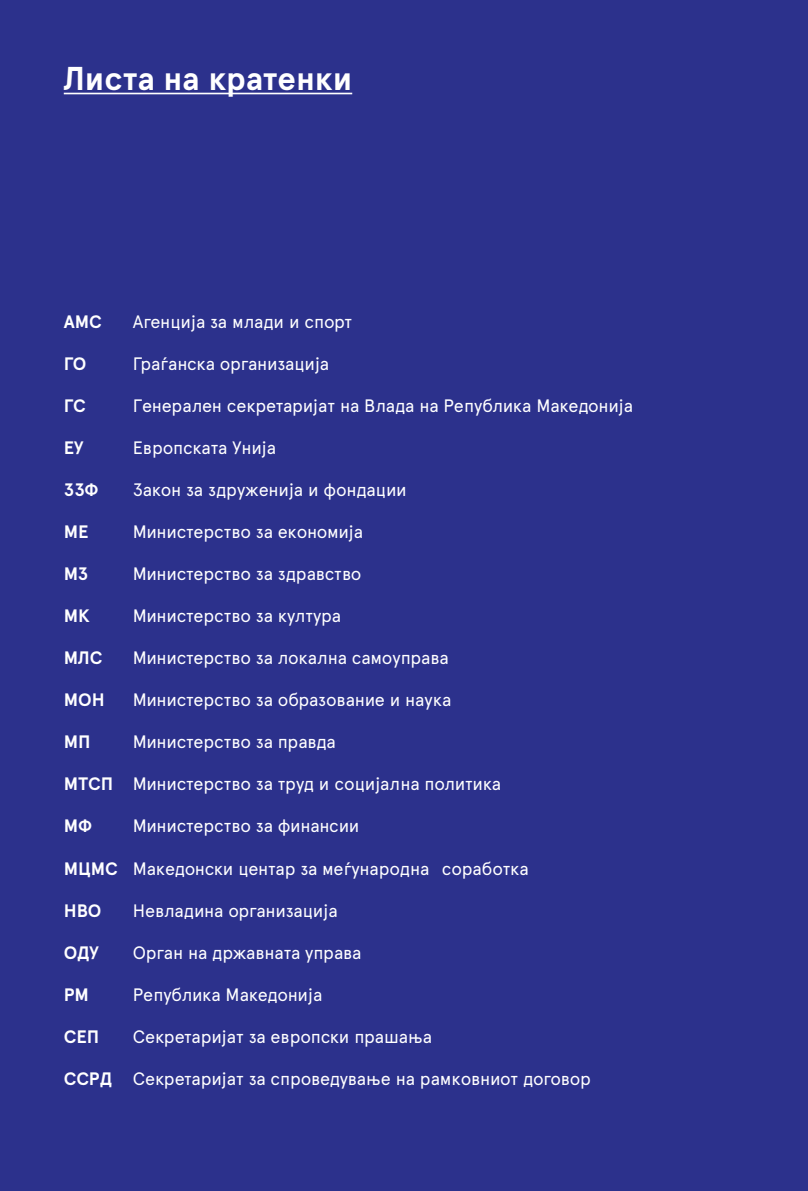
<style>
.page{position:relative;width:808px;height:1191px;background:#2c318c}
.page>*{position:absolute;margin:0;border:0;box-sizing:border-box;transform-origin:0 0}
.t1{font:700 33px "Apercu Pro";color:#fff}
.t2{font:18px "Apercu Pro";letter-spacing:-.015em;color:#fff}
.t3{font:700 18px "Apercu Pro";color:#fff}
.s1{font-weight:700}
</style>
<div class="page">
<hr style="left:64px;top:93px;width:288px;height:1px;background:#fff">
<h1 class="t1" style="left:64px;top:54px;width:290px">Листа на кратенки</h1>
<p class="t3" style="left:64px;top:308px;width:40px">АМС</p>
<p class="t2" style="left:133px;top:308px;width:221px">Агенција за млади и спорт</p>
<p class="t3" style="left:64px;top:350px;width:24px">ГО</p>
<p class="t2" style="left:133px;top:350px;width:198px">Граѓанска организација</p>
<p class="t3" style="left:64px;top:392px;width:24px">ГС</p>
<p class="t2" style="left:133px;top:392px;width:502px">Генерален секретаријат на Влада на Република Македонија</p>
<p class="t3" style="left:64px;top:434px;width:21px">ЕУ</p>
<p class="t2" style="left:133px;top:434px;width:145px">Европската Унија</p>
<p class="t3" style="left:64px;top:476px;width:36px">ЗЗФ</p>
<p class="t2" style="left:133px;top:476px;width:275px">Закон за здруженија и фондации</p>
<p class="t3" style="left:64px;top:518px;width:26px">МЕ</p>
<p class="t2" style="left:133px;top:518px;width:232px">Министерство за економија</p>
<p class="t3" style="left:64px;top:560px;width:26px">МЗ</p>
<p class="t2" style="left:133px;top:560px;width:230px">Министерство за здравство</p>
<p class="t3" style="left:64px;top:602px;width:28px">МК</p>
<p class="t2" style="left:133px;top:602px;width:210px">Министерство за култура</p>
<p class="t3" style="left:64px;top:644px;width:40px">МЛС</p>
<p class="t2" style="left:133px;top:644px;width:318px">Министерство за локална самоуправа</p>
<p class="t3" style="left:64px;top:686px;width:43px">МОН</p>
<p class="t2" style="left:133px;top:686px;width:320px">Министерство за образование и наука</p>
<p class="t3" style="left:64px;top:728px;width:28px">МП</p>
<p class="t2" style="left:133px;top:728px;width:205px">Министерство за правда</p>
<p class="t2" style="left:64px;top:770px;width:439px"><span class="s1">МТСП</span> Министерство за труд и социјална политика</p>
<p class="t3" style="left:64px;top:812px;width:30px">МФ</p>
<p class="t2" style="left:133px;top:812px;width:228px">Министерство за финансии</p>
<p class="t2" style="left:64px;top:854px;width:466px"><span class="s1">МЦМС</span> Македонски центар за меѓународна соработка</p>
<p class="t3" style="left:64px;top:896px;width:39px">НВО</p>
<p class="t2" style="left:133px;top:896px;width:206px">Невладина организација</p>
<p class="t3" style="left:64px;top:938px;width:37px">ОДУ</p>
<p class="t2" style="left:133px;top:938px;width:230px">Орган на државната управа</p>
<p class="t3" style="left:64px;top:980px;width:27px">РМ</p>
<p class="t2" style="left:133px;top:980px;width:191px">Република Македонија</p>
<p class="t3" style="left:64px;top:1022px;width:37px">СЕП</p>
<p class="t2" style="left:133px;top:1022px;width:301px">Секретаријат за европски прашања</p>
<p class="t2" style="left:64px;top:1064px;width:529px"><span class="s1">ССРД</span> Секретаријат за спроведување на рамковниот договор</p>
</div>
